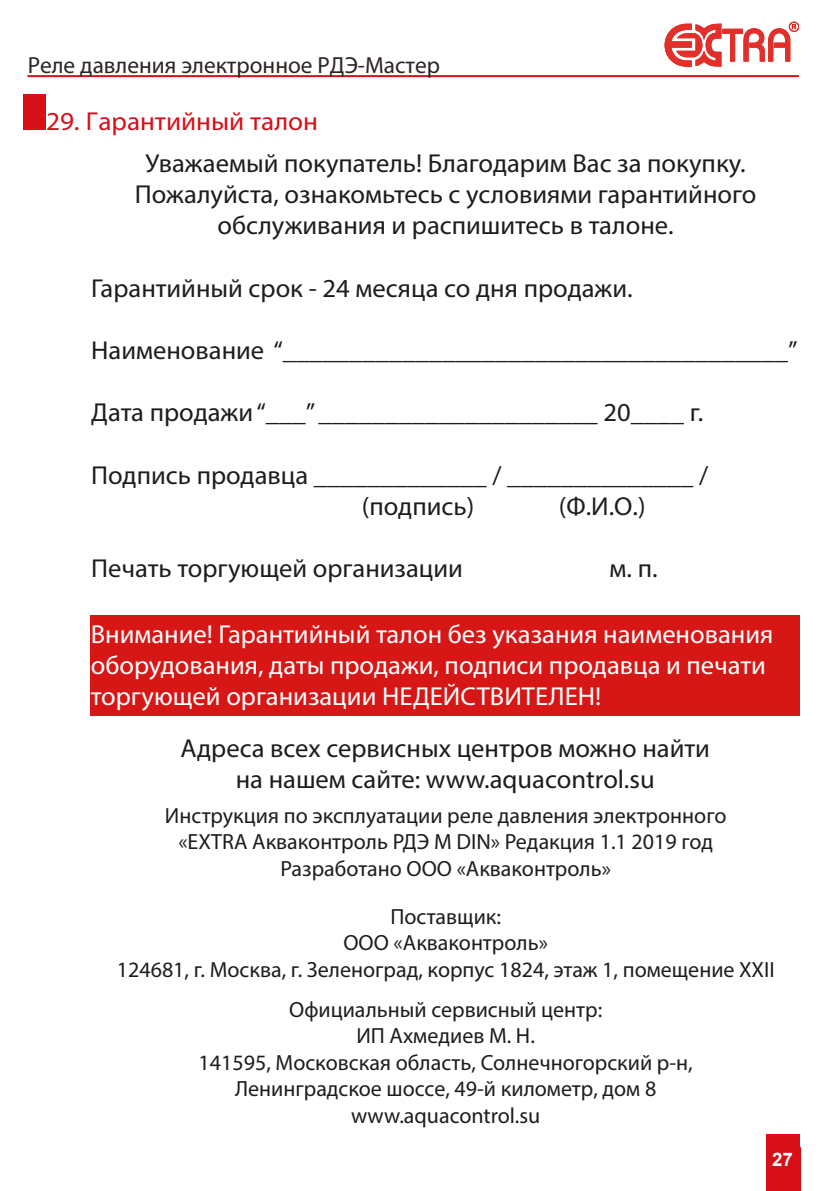
<style>
.page{position:relative;width:834px;height:1191px;background:#fff}
.page>*{position:absolute;margin:0;border:0;box-sizing:border-box;transform-origin:0 0}
.t1{font:26px/31.2px "Myriad Pro";color:#1d1d1b;text-align:center}
.t2{font:26px/31.2px "Myriad Pro";color:#fff}
.t3{font:700 26px "Myriad Pro";color:#d71018;scale:1.05 1}
.t4{font:700 23.4px "Myriad Pro";color:#2b2523}
.t5{font:700 22px/26.4px "Myriad Pro";color:#1d1d1b;text-align:center}
.t6{font:22px/26.4px "Myriad Pro";color:#1d1d1b;text-align:center}
.t7{font:700 17.8px "Arial";color:#fff;scale:1.05 1}
.s1{font-weight:700}
.s2{font-weight:400}
.s3{font-size:18.6px}
</style>
<div class="page">
<div style="left:90px;top:615px;width:709px;height:100px;background:#d71716"></div>
<div style="left:24px;top:94px;width:22px;height:35px;background:#d71018"></div>
<hr style="left:27px;top:75px;width:771px;height:2px;background:#d71018">
<svg style="left:664px;top:22px;width:134px;height:45px"></svg>
<div style="left:766px;top:1147px;width:33px;height:44px;background:#d71018"></div>
<div style="left:766px;top:1133px;width:33px;height:57px;background:#d71018"></div>
<p class="t4" style="left:28px;top:51px;width:414px">Реле давления электронное РДЭ-Мастер</p>
<p class="t3" style="left:46px;top:105px;width:260px">29. Гарантийный талон</p>
<p class="t1" style="left:135px;top:147px;width:623px">Уважаемый покупатель! Благодарим Вас за покупку.<br>Пожалуйста, ознакомьтесь с условиями гарантийного обслуживания и распишитесь в талоне.</p>
<p class="t1" style="left:91px;top:272px;width:542px">Гарантийный срок - 24 месяца со дня продажи.</p>
<p class="t1" style="left:91px;top:334px;width:707px">Наименование “______________________________________”</p>
<p class="t1" style="left:91px;top:397px;width:613px">Дата продажи “___” _____________________ 20____ г.</p>
<p class="t1" style="left:362px;top:459px;width:348px;text-align:left;text-indent:-270px">Подпись продавца _____________ / ______________ / (подпись)</p>
<p class="t1" style="left:558px;top:490px;width:88px">(Ф.И.О.)</p>
<p class="t1" style="left:91px;top:553px;width:373px">Печать торгующей организации</p>
<p class="t1" style="left:609px;top:553px;width:50px">м. п.</p>
<p class="t2" style="left:91px;top:618px;width:684px"><span class="s1">Внимание!</span> Гарантийный талон без указания наименования оборудования, даты продажи, подписи продавца и печати торгующей организации <span class="s1">НЕДЕЙСТВИТЕЛЕН</span>!</p>
<p class="t1" style="left:180px;top:732px;width:531px">Адреса всех сервисных центров можно найти на нашем сайте: <span class="s1">www.aquacontrol.su</span></p>
<p class="t5" style="left:165px;top:802px;width:563px">Инструкция по эксплуатации реле давления электронного «EXTRA Акваконтроль РДЭ М DIN» Редакция 1.1 <span class="s2">2019 год<br></span>Разработано ООО «Акваконтроль»</p>
<p class="t5" style="left:390px;top:903px;width:112px">Поставщик:</p>
<p class="t6" style="left:117px;top:929px;width:659px">ООО «Акваконтроль»<br>124681, г. Москва, г. Зеленоград, корпус 1824, этаж 1, помещение XXII</p>
<p class="t5" style="left:289px;top:996px;width:314px">Официальный сервисный центр:</p>
<p class="t6" style="left:199px;top:1022px;width:495px">ИП Ахмедиев М. Н.<br>141595, Московская область, Солнечногорский р-н,<br>Ленинградское шоссе, 49-й километр, дом 8</p>
<p class="t5" style="left:351px;top:1101px;width:191px">www.aquacontrol.su</p>
<p class="t7" style="left:770px;top:1148px;width:23px">15<span class="s3">27</span></p>
</div>
